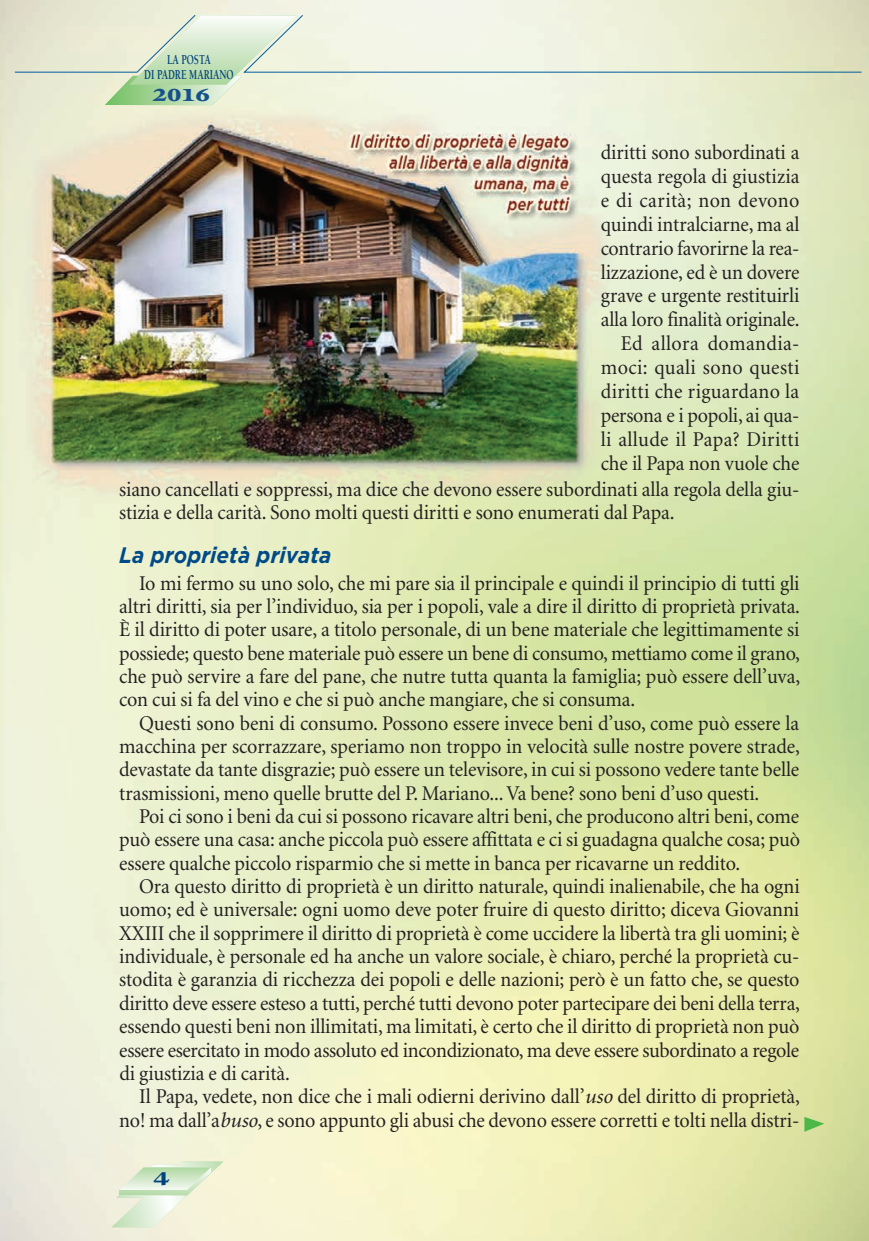
<style>
.page{position:relative;width:869px;height:1241px;background:#fff}
.page>*{position:absolute;margin:0;border:0;box-sizing:border-box;transform-origin:0 0}
.t1{font:italic 700 22.4px "Gotham";color:#004b87;scale:.93 1}
.t2{font:21px/23.3px "Minion";letter-spacing:-.005em;color:#231f20;text-align:justify;scale:.95 1}
.t3{font:800 19.25px "Garth Graphic";color:#00427d;scale:1.36 1}
.t4{font:900 17.15px "Galliard IT Cby BT";color:#16518b;scale:1.33 1}
.t5{font:700 14px/14.3px "Berkeley";color:#00427d;text-align:center;scale:.68 1}
.s1{font-style:italic}
</style>
<div class="page">
<img style="left:0;top:0;width:868px;height:1240px">
<svg style="left:112px;top:1161px;width:111px;height:65px;background:#e4edd4"></svg>
<svg style="left:14px;top:14px;width:848px;height:91px;background:#e5ebd4"></svg>
<svg style="left:804px;top:1116px;width:19px;height:15px"></svg>
<p class="t5" style="left:144px;top:54px;width:133px">LA POSTA<br>DI PADRE MARIANO</p>
<p class="t4" style="left:153px;top:88px;width:44px">2016</p>
<p class="t2" style="left:119px;top:142px;width:717px;line-height:24px;text-align:right">diritti sono subordinati a<br>questa regola di giustizia<br>e di carità; non devono<br>quindi intralciarne, ma al<br>contrario favorirne la rea-<br>lizzazione, ed è un dovere<br>grave e urgente restituirli<br>alla loro finalità originale.<br>Ed allora domandia-<br>moci: quali sono questi<br>diritti che riguardano la<br>persona e i popoli, ai qua-<br>li allude il Papa? Diritti<br>che il Papa non vuole che<br>siano cancellati e soppressi, ma dice che devono essere subordinati alla regola della giu-</p>
<p class="t2" style="left:119px;top:502px;width:586px">stizia e della carità. Sono molti questi diritti e sono enumerati dal Papa.</p>
<p class="t1" style="left:119px;top:541px;width:230px">La proprietà privata</p>
<p class="t2" style="left:119px;top:572px;width:718px;text-indent:20px">Io mi fermo su uno solo, che mi pare sia il principale e quindi il principio di tutti gli altri diritti, sia per l’individuo, sia per i popoli, vale a dire il diritto di proprietà privata.<br>È il diritto di poter usare, a titolo personale, di un bene materiale che legittimamente si possiede; questo bene materiale può essere un bene di consumo, mettiamo come il grano, che può servire a fare del pane, che nutre tutta quanta la famiglia; può essere dell’uva, con cui si fa del vino e che si può anche mangiare, che si consuma.</p>
<p class="t2" style="left:119px;top:712px;width:718px;text-indent:20px">Questi sono beni di consumo. Possono essere invece beni d’uso, come può essere la macchina per scorrazzare, speriamo non troppo in velocità sulle nostre povere strade, devastate da tante disgrazie; può essere un televisore, in cui si possono vedere tante belle trasmissioni, meno quelle brutte del P. Mariano... Va bene? sono beni d’uso questi.</p>
<p class="t2" style="left:119px;top:806px;width:717px;text-indent:20px">Poi ci sono i beni da cui si possono ricavare altri beni, che producono altri beni, come può essere una casa: anche piccola può essere affittata e ci si guadagna qualche cosa; può essere qualche piccolo risparmio che si mette in banca per ricavarne un reddito.</p>
<p class="t2" style="left:119px;top:876px;width:717px;text-indent:20px">Ora questo diritto di proprietà è un diritto naturale, quindi inalienabile, che ha ogni uomo; ed è universale: ogni uomo deve poter fruire di questo diritto; diceva Giovanni XXIII che il sopprimere il diritto di proprietà è come uccidere la libertà tra gli uomini; è individuale, è personale ed ha anche un valore sociale, è chiaro, perché la proprietà cu&shy;stodita è garanzia di ricchezza dei popoli e delle nazioni; però è un fatto che, se questo diritto deve essere esteso a tutti, perché tutti devono poter partecipare dei beni della terra, essendo questi beni non illimitati, ma limitati, è certo che il diritto di proprietà non può essere esercitato in modo assoluto ed incondizionato, ma deve essere subordinato a regole di giustizia e di carità.</p>
<p class="t2" style="left:119px;top:1086px;width:717px;text-align:right">Il Papa, vedete, non dice che i mali odierni derivino dall’<span class="s1">uso</span> del diritto di proprietà, no! ma dall’a<span class="s1">buso</span>, e sono appunto gli abusi che devono essere corretti e tolti nella distri-</p>
<p class="t3" style="left:153px;top:1171px;width:14px">4</p>
</div>
